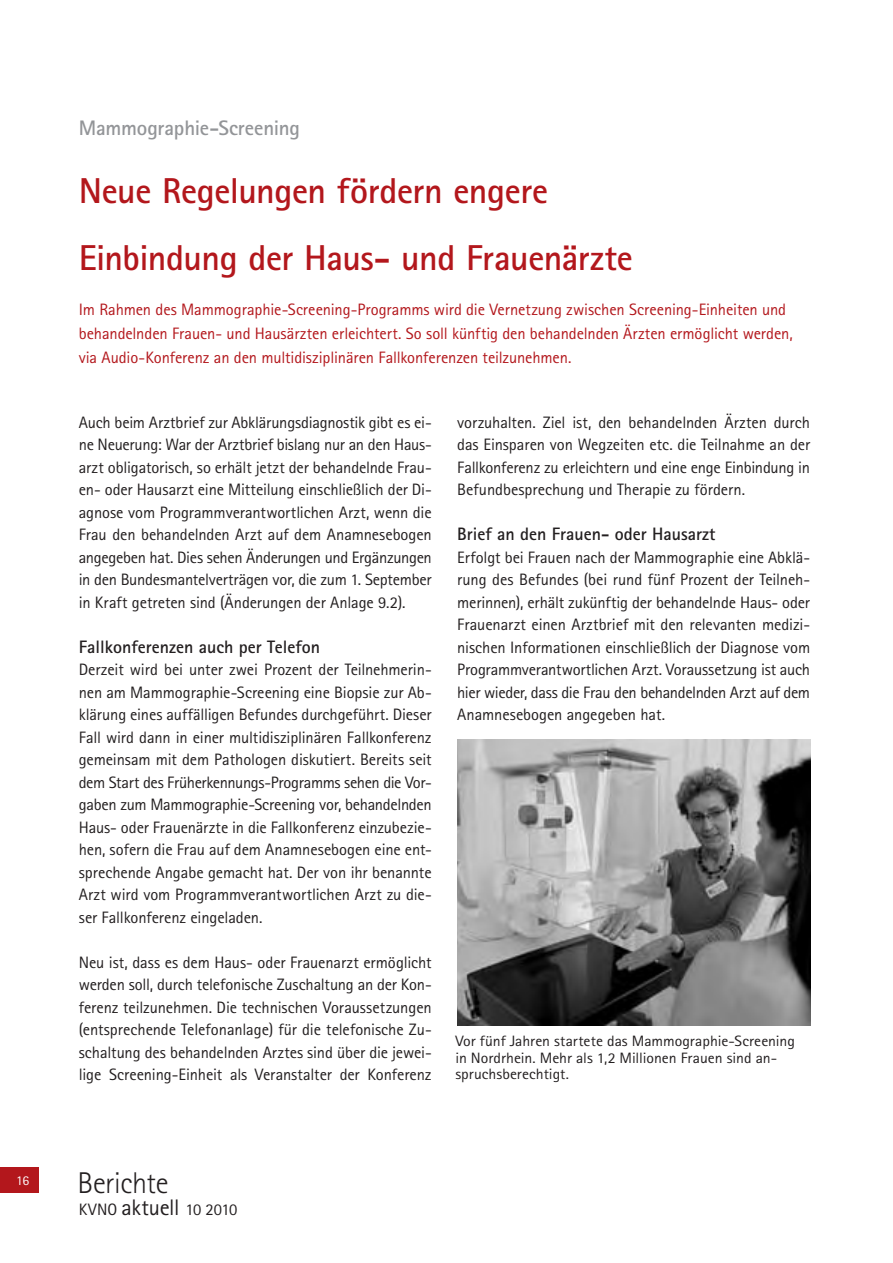
<style>
.page{position:relative;width:893px;height:1263px;background:#fff}
.page>*{position:absolute;margin:0;border:0;box-sizing:border-box;transform-origin:0 0}
.t1{font:700 36px/67.5px "Agfa Rotis Sans Serif";letter-spacing:-.015em;color:#b3171c}
.t2{font:300 30px "Agfa Rotis Sans Serif";letter-spacing:-.015em;color:#231f20}
.t3{font:700 21px "Agfa Rotis Sans Serif";letter-spacing:-.01em;color:#939598}
.t4{font:700 18px "Agfa Rotis Sans Serif";color:#231f20}
.t5{font:16.5px/22.5px "Agfa Rotis Sans Serif";letter-spacing:-.01em;color:#231f20;text-align:justify}
.t6{font:16.5px/24px "Agfa Rotis Sans Serif";letter-spacing:-.01em;color:#b3171c}
.t7{font:15px/16.5px "Agfa Rotis Sans Serif";color:#231f20;scale:1.05 1}
.t8{font:13.5px "Agfa Rotis Sans Serif";color:#fff}
.s1{color:#fff}
.s2{font-size:22.5px}
</style>
<div class="page">
<img style="left:457px;top:740px;width:354px;height:286px">
<div style="left:0;top:1167px;width:38px;height:26px;background:#b3171c"></div>
<p class="t8" style="left:16px;top:1172px;width:14px">16</p>
<p class="t3" style="left:79px;top:115px;width:228px">Mammographie-Screening<span class="s1">:</span></p>
<h1 class="t1" style="left:79px;top:156px;width:556px">Neue Regelungen fördern engere<br>Einbindung der Haus- und Frauenärzte</h1>
<p class="t6" style="left:79px;top:297px;width:715px">Im Rahmen des Mammographie-Screening-Programms wird die Vernetzung zwischen Screening-Einheiten und behandelnden Frauen- und Hausärzten erleichtert. So soll künftig den behandelnden Ärzten ermöglicht werden, via Audio-Konferenz an den multidisziplinären Fallkonferenzen teilzunehmen.</p>
<p class="t5" style="left:79px;top:411px;width:355px">Auch beim Arztbrief zur Abklärungsdiagnostik gibt es ei&shy;ne Neuerung: War der Arztbrief bislang nur an den Haus&shy;arzt obligatorisch, so erhält jetzt der behandelnde Frau&shy;en- oder Hausarzt eine Mitteilung einschließlich der Di&shy;agnose vom Programmverantwortlichen Arzt, wenn die Frau den behandelnden Arzt auf dem Anamnesebogen angegeben hat. Dies sehen Änderungen und Ergänzungen in den Bundesmantelverträgen vor, die zum 1. September in Kraft getreten sind (Änderungen der Anlage 9.2).</p>
<p class="t4" style="left:79px;top:635px;width:243px">Fallkonferenzen auch per Telefon</p>
<p class="t5" style="left:79px;top:658px;width:355px">Derzeit wird bei unter zwei Prozent der Teilnehmerin&shy;nen am Mammographie-Screening eine Biopsie zur Ab&shy;klärung eines auffälligen Befundes durchgeführt. Dieser Fall wird dann in einer multidisziplinären Fallkonferenz gemeinsam mit dem Pathologen diskutiert. Bereits seit dem Start des Früherkennungs-Programms sehen die Vor&shy;gaben zum Mammographie-Screening vor, behandelnden Haus- oder Frauenärzte in die Fallkonferenz einzubezie&shy;hen, sofern die Frau auf dem Anamnesebogen eine ent&shy;sprechende Angabe gemacht hat. Der von ihr benannte Arzt wird vom Programmverantwortlichen Arzt zu die&shy;ser Fallkonferenz eingeladen.</p>
<p class="t5" style="left:79px;top:951px;width:354px">Neu ist, dass es dem Haus- oder Frauenarzt ermöglicht werden soll, durch telefonische Zuschaltung an der Kon&shy;ferenz teilzunehmen. Die technischen Voraussetzungen (entsprechende Telefonanlage) für die telefonische Zu&shy;schaltung des behandelnden Arztes sind über die jewei&shy;lige Screening-Einheit als Veranstalter der Konferenz</p>
<p class="t5" style="left:457px;top:411px;width:354px">vorzuhalten. Ziel ist, den behandelnden Ärzten durch das Einsparen von Wegzeiten etc. die Teilnahme an der Fallkonferenz zu erleichtern und eine enge Einbindung in Befundbesprechung und Therapie zu fördern.</p>
<p class="t4" style="left:457px;top:523px;width:260px">Brief an den Frauen- oder Hausarzt</p>
<p class="t5" style="left:457px;top:546px;width:354px">Erfolgt bei Frauen nach der Mammographie eine Abklä&shy;rung des Befundes (bei rund fünf Prozent der Teilneh&shy;merinnen), erhält zukünftig der behandelnde Haus- oder Frauenarzt einen Arztbrief mit den relevanten medizi&shy;nischen Informationen einschließlich der Diagnose vom Pro-grammverantwortlichen Arzt. Voraussetzung ist auch hier wieder, dass die Frau den behandelnden Arzt auf dem Anamnesebogen angegeben hat.</p>
<p class="t7" style="left:455px;top:1033px;width:325px">Vor fünf Jahren startete das Mammographie--Screening in Nordrhein. Mehr als 1,2 Millionen Frauen sind an&shy;spruchsberechtigt.</p>
<h2 class="t2" style="left:78px;top:1165px;width:93px">Berichte</h2>
<p class="t5" style="left:79px;top:1198px;width:160px">KVNO <span class="s2">aktuell</span> 10 2010</p>
</div>
